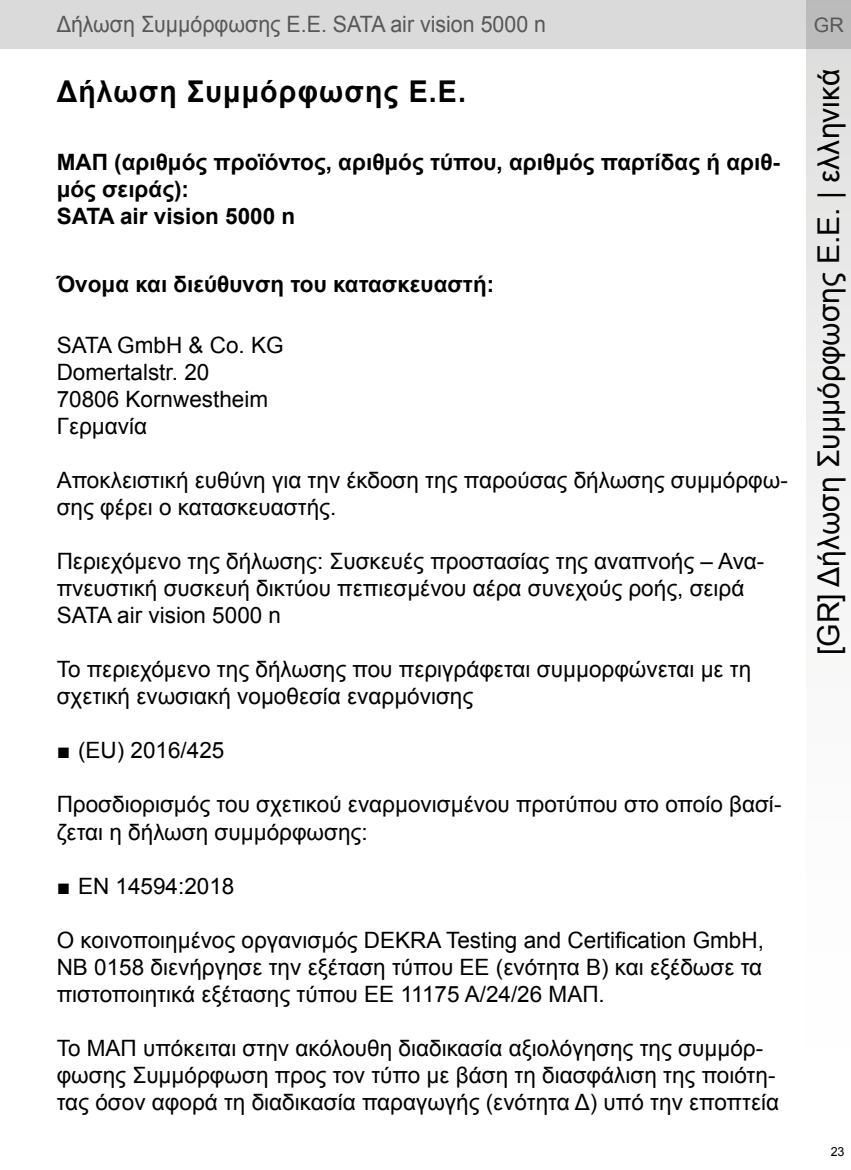
<style>
.page{position:relative;width:851px;height:1170px;background:#fff}
.page>*{position:absolute;margin:0;border:0;box-sizing:border-box;transform-origin:0 0}
.t1{font:30px "Arial";color:#000}
.t2{font:700 30px "Arial";letter-spacing:.04em;color:#000;scale:.95 1}
.t3{font:22.5px/27px "Arial";color:#000}
.t4{font:700 22.5px/27px "Arial";color:#000}
.t5{font:22.5px "Arial";color:#575756;scale:.95 1}
.t6{font:20px "Arial";color:#575756}
.t7{font:12.5px "Arial";color:#000}
</style>
<div class="page">
<div style="left:0;top:0;width:850px;height:49px;background:#dadada"></div>
<svg style="left:806px;top:0;width:44px;height:555px"></svg>
<p class="t5" style="left:57px;top:10px;width:516px">Δήλωση Συμμόρφωσης Ε.Ε. SATA air vision 5000 n</p>
<p class="t6" style="left:813px;top:11px;width:31px">GR</p>
<h1 class="t1" style="left:808px;top:655px;width:587px;rotate:-90deg">[GR] Δήλωση Συμμόρφωσης Ε.Ε. | ελληνικά</h1>
<h1 class="t2" style="left:57px;top:71px;width:432px">Δήλωση Συμμόρφωσης Ε.Ε.</h1>
<p class="t4" style="left:57px;top:149px;width:724px">ΜΑΠ (αριθμός προϊόντος, αριθμός τύπου, αριθμός παρτίδας ή αριθ&shy;μός σειράς):<br>SATA air vision 5000 n</p>
<p class="t4" style="left:57px;top:271px;width:439px">Όνομα και διεύθυνση του κατασκευαστή:</p>
<p class="t3" style="left:57px;top:332px;width:228px">SATA GmbH &amp; Co. KG<br>Domertalstr. 20<br>70806 Kornwestheim<br>Γερμανία</p>
<p class="t3" style="left:57px;top:467px;width:732px">Αποκλειστική ευθύνη για την έκδοση της παρούσας δήλωσης συμμόρφω&shy;σης φέρει ο κατασκευαστής.</p>
<p class="t3" style="left:57px;top:548px;width:709px">Περιεχόμενο της δήλωσης: Συσκευές προστασίας της αναπνοής – Ανα&shy;πνευστική συσκευή δικτύου πεπιεσμένου αέρα συνεχούς ροής, σειρά<br>SATA air vision 5000 n</p>
<p class="t3" style="left:57px;top:656px;width:696px">Το περιεχόμενο της δήλωσης που περιγράφεται συμμορφώνεται με τη σχετική ενωσιακή νομοθεσία εναρμόνισης</p>
<p class="t3" style="left:57px;top:737px;width:169px">■ (EU) 2016/425</p>
<p class="t3" style="left:57px;top:791px;width:726px">Προσδιορισμός του σχετικού εναρμονισμένου προτύπου στο οποίο βασί&shy;ζεται η δήλωση συμμόρφωσης:</p>
<p class="t3" style="left:57px;top:872px;width:179px">■ EN 14594:2018</p>
<p class="t3" style="left:57px;top:926px;width:708px;text-align:justify">Ο κοινοποιημένος οργανισμός DEKRA Testing and Certification GmbH, NB 0158 διενήργησε την εξέταση τύπου ΕΕ (ενότητα Β) και εξέδωσε τα πιστοποιητικά εξέτασης τύπου ΕΕ 11175 A/24/26 ΜΑΠ.</p>
<p class="t3" style="left:57px;top:1034px;width:723px">Το ΜΑΠ υπόκειται στην ακόλουθη διαδικασία αξιολόγησης της συμμόρ&shy;φωσης Συμμόρφωση προς τον τύπο με βάση τη διασφάλιση της ποιότη&shy;τας όσον αφορά τη διαδικασία παραγωγής (ενότητα Δ) υπό την εποπτεία</p>
<p class="t7" style="left:830px;top:1143px;width:15px">23</p>
</div>
